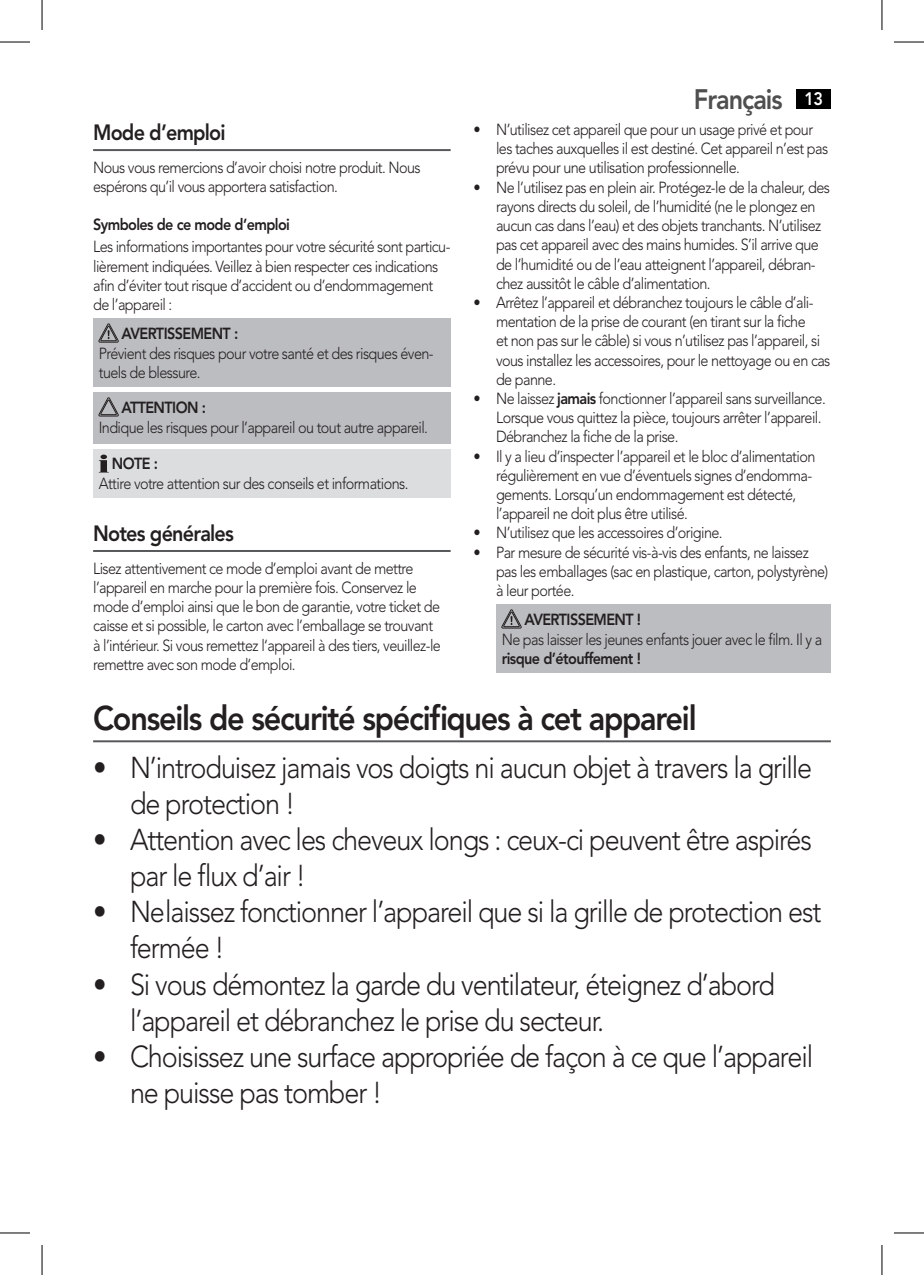
<style>
.page{position:relative;width:924px;height:1275px;background:#fff}
.page>*{position:absolute;margin:0;border:0;box-sizing:border-box;transform-origin:0 0}
._17PT{font:800 34px "Avenir LT Pro";letter-spacing:-.04em;color:#231f20;scale:.9 1}
.dian_2{font:300 30px/36px "Avenir LT Pro";letter-spacing:-.04em;color:#231f20;scale:.9 1}
.t1{font:800 28px "Avenir LT Pro";letter-spacing:-.04em;color:#504f4f;scale:.9 1}
.Line_1{font:800 22px "Avenir LT Pro";letter-spacing:-.04em;color:#231f20;scale:.9 1}
.dian{font:300 16px/19.2px "Avenir LT Pro";letter-spacing:-.04em;color:#231f20;scale:.9 1}
.Line_2{font:800 16px "Avenir LT Pro";letter-spacing:-.04em;color:#231f20;scale:.9 1}
.s1{font-size:18px;color:#fff}
.s2{font-weight:800}
</style>
<div class="page">
<div style="left:796px;top:89px;width:34px;height:20px;background:#000"></div>
<hr style="left:93px;top:149px;width:357px;height:2px;background:#57585a">
<hr style="left:93px;top:550px;width:357px;height:2px;background:#57585a">
<div style="left:93px;top:318px;width:357px;height:68px;background:#bcbdc0"></div>
<svg style="left:99px;top:324px;width:19px;height:18px"></svg>
<div style="left:93px;top:392px;width:357px;height:51px;background:#bcbdc0"></div>
<svg style="left:99px;top:398px;width:19px;height:18px"></svg>
<div style="left:93px;top:449px;width:357px;height:48px;background:#dcdddf"></div>
<svg style="left:99px;top:454px;width:9px;height:18px"></svg>
<div style="left:496px;top:604px;width:334px;height:68px;background:#bcbdc0"></div>
<svg style="left:501px;top:610px;width:20px;height:18px"></svg>
<hr style="left:93px;top:740px;width:737px;height:2px;background:#57585a">
<hr style="left:0;top:42px;width:30px;height:1px;background:#000">
<hr style="left:893px;top:42px;width:30px;height:1px;background:#000">
<hr style="left:0;top:1232px;width:30px;height:1px;background:#000">
<hr style="left:893px;top:1232px;width:30px;height:1px;background:#000">
<hr style="left:42px;top:0;width:1px;height:30px;background:#000">
<hr style="left:42px;top:1245px;width:1px;height:30px;background:#000">
<hr style="left:881px;top:0;width:1px;height:30px;background:#000">
<hr style="left:881px;top:1245px;width:1px;height:30px;background:#000">
<h3 class="t1" style="left:693px;top:82px;width:145px">Français <span class="s1">13</span></h3>
<p class="dian" style="left:496px;top:120px;width:370px;text-indent:-23px">• N’utilisez cet appareil que pour un usage privé et pour les taches auxquelles il est destiné. Cet appareil n’est pas prévu pour une utilisation professionnelle.</p>
<p class="dian" style="left:496px;top:178px;width:372px;text-indent:-23px">• Ne l’utilisez pas en plein air. Protégez-le de la chaleur, des rayons directs du soleil, de l’humidité (ne le plongez en aucun cas dans l’eau) et des objets tranchants. N’utilisez pas cet appareil avec des mains humides. S’il arrive que de l’humidité ou de l’eau atteignent l’appareil, débran&shy;chez aussitôt le câble d’alimentation.</p>
<p class="dian" style="left:496px;top:293px;width:373px;text-indent:-23px">• Arrêtez l’appareil et débranchez toujours le câble d’ali&shy;mentation de la prise de courant (en tirant sur la fiche<br>et non pas sur le câble) si vous n’utilisez pas l’appareil, si vous installez les accessoires, pour le nettoyage ou en cas de panne.</p>
<p class="dian" style="left:496px;top:389px;width:368px;text-indent:-23px">• Ne laissez <span class="s2">jamais</span> fonctionner l’appareil sans surveillance.<br>Lorsque vous quittez la pièce, toujours arrêter l’appareil.<br>Débranchez la fiche de la prise.</p>
<p class="dian" style="left:496px;top:446px;width:356px;text-indent:-23px">• Il y a lieu d’inspecter l’appareil et le bloc d’alimentation régulièrement en vue d’éventuels signes d’endomma&shy;gements. Lorsqu’un endommagement est détecté, l’appareil ne doit plus être utilisé.</p>
<p class="dian" style="left:473px;top:523px;width:278px">• N’utilisez que les accessoires d’origine.</p>
<p class="dian" style="left:496px;top:542px;width:370px;text-indent:-23px">• Par mesure de sécurité vis-à-vis des enfants, ne laissez pas les emballages (sac en plastique, carton, polystyrène) à leur portée.</p>
<p class="Line_2" style="left:524px;top:609px;width:131px">AVERTISSEMENT !</p>
<p class="dian" style="left:501px;top:630px;width:357px">Ne pas laisser les jeunes enfants jouer avec le film. Il y a <span class="s2">risque d’étouffement !</span></p>
<p class="_17PT" style="left:93px;top:697px;width:671px">Conseils de sécurité spécifiques à cet appareil</p>
<p class="dian_2" style="left:130px;top:750px;width:759px;text-indent:-37px">• N’introduisez jamais vos doigts ni aucun objet à travers la grille de protection !</p>
<p class="dian_2" style="left:130px;top:822px;width:759px;text-indent:-37px">• Attention avec les cheveux longs : ceux-ci peuvent être aspirés par le flux d’air !</p>
<p class="dian_2" style="left:130px;top:894px;width:769px;text-indent:-37px">• Nelaissez fonctionner l’appareil que si la grille de protection est fermée !</p>
<p class="dian_2" style="left:130px;top:966px;width:718px;text-indent:-37px">• Si vous démontez la garde du ventilateur, éteignez d’abord l’appareil et débranchez le prise du secteur.</p>
<p class="dian_2" style="left:130px;top:1038px;width:760px;text-indent:-37px">• Choisissez une surface appropriée de façon à ce que l’appareil ne puisse pas tomber !</p>
<p class="Line_1" style="left:93px;top:119px;width:149px">Mode d’emploi</p>
<p class="dian" style="left:93px;top:158px;width:365px">Nous vous remercions d’avoir choisi notre produit. Nous espérons qu’il vous apportera satisfaction.</p>
<p class="Line_2" style="left:93px;top:215px;width:220px">Symboles de ce mode d’emploi</p>
<p class="dian" style="left:93px;top:237px;width:398px">Les informations importantes pour votre sécurité sont particu&shy;lièrement indiquées. Veillez à bien respecter ces indications afin d’éviter tout risque d’accident ou d’endommagement de l’appareil :</p>
<p class="Line_2" style="left:121px;top:324px;width:131px">AVERTISSEMENT :</p>
<p class="dian" style="left:99px;top:344px;width:373px">Prévient des risques pour votre santé et des risques éven&shy;tuels de blessure.</p>
<p class="Line_2" style="left:121px;top:397px;width:95px">ATTENTION :</p>
<p class="dian" style="left:99px;top:418px;width:367px">Indique les risques pour l’appareil ou tout autre appareil.</p>
<p class="Line_2" style="left:112px;top:454px;width:53px">NOTE :</p>
<p class="dian" style="left:99px;top:474px;width:345px">Attire votre attention sur des conseils et informations.</p>
<p class="Line_1" style="left:93px;top:520px;width:158px">Notes générales</p>
<p class="dian" style="left:93px;top:558px;width:388px">Lisez attentivement ce mode d’emploi avant de mettre l’appareil en marche pour la première fois. Conservez le mode d’emploi ainsi que le bon de garantie, votre ticket de caisse et si possible, le carton avec l’emballage se trouvant à l’intérieur. Si vous remettez l‘appareil à des tiers, veuillez-le remettre avec son mode d‘emploi.</p>
</div>
